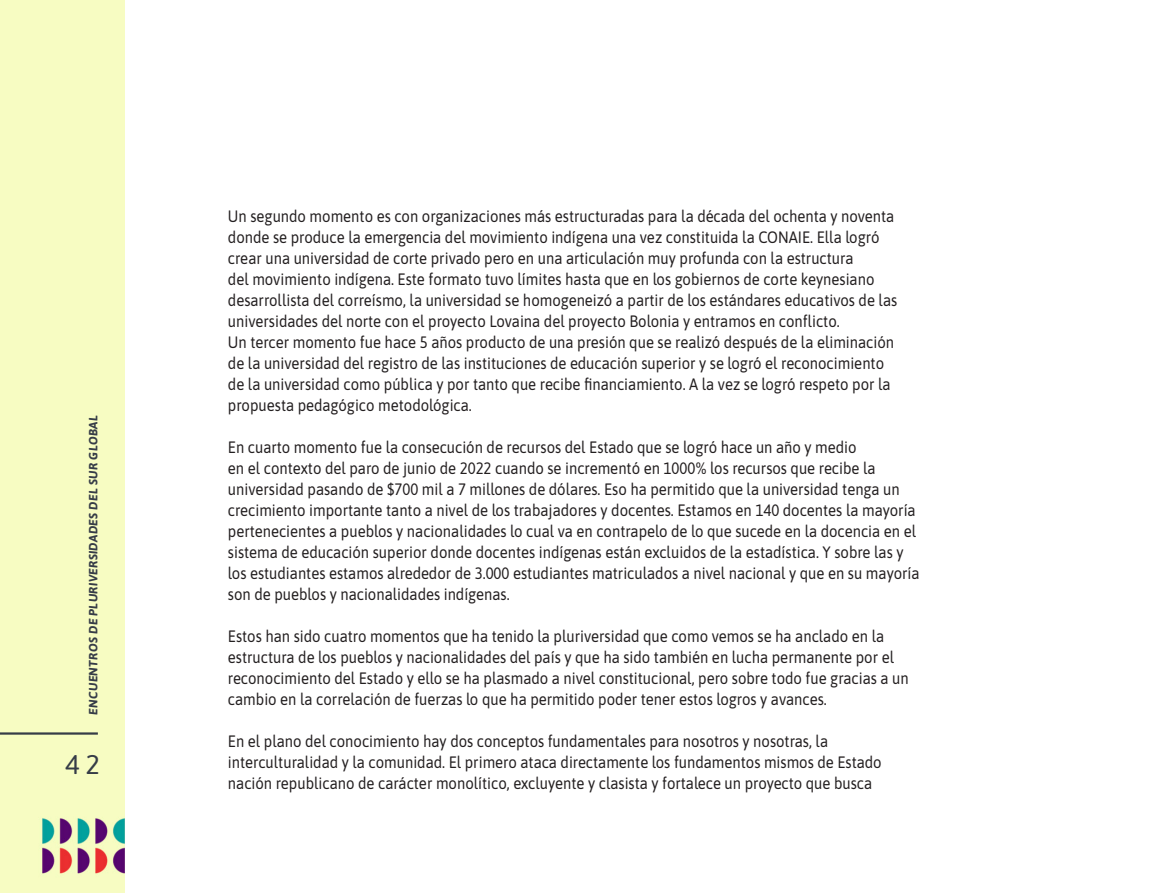
<style>
.page{position:relative;width:1149px;height:893px;background:#fff}
.page>*{position:absolute;margin:0;border:0;box-sizing:border-box;transform-origin:0 0}
.t1{font:27px "Asap";color:#363c47}
.Texto_sin_sangria{font:16.5px/21px "Asap";color:#231f20;scale:.9 1}
.t2{font:italic 700 12px "Asap";letter-spacing:.02em;color:#363c47}
</style>
<div class="page">
<div style="left:0;top:0;width:125px;height:893px;background:#f7fcc2"></div>
<hr style="left:0;top:732px;width:98px;height:3px;background:#363c47">
<p class="t2" style="left:85px;top:715px;width:301px;rotate:-90deg">ENCUENTROS DE PLURIVERSIDADES DEL SUR GLOBAL</p>
<h1 class="t1" style="left:65px;top:746px;width:36px">42</h1>
<p class="Texto_sin_sangria" style="left:228px;top:204px;width:745px">Un segundo momento es con organizaciones más estructuradas para la década del ochenta y noventa donde se produce la emergencia del movimiento indígena una vez constituida la CONAIE. Ella logró crear una universidad de corte privado pero en una articulación muy profunda con la estructura<br>del movimiento indígena. Este formato tuvo límites hasta que en los gobiernos de corte keynesiano desarrollista del correísmo, la universidad se homogeneizó a partir de los estándares educativos de las universidades del norte con el proyecto Lovaina del proyecto Bolonia y entramos en conflicto.</p>
<p class="Texto_sin_sangria" style="left:228px;top:330px;width:741px">Un tercer momento fue hace 5 años producto de una presión que se realizó después de la eliminación de la universidad del registro de las instituciones de educación superior y se logró el reconocimiento de la universidad como pública y por tanto que recibe financiamiento. A la vez se logró respeto por la propuesta pedagógico metodológica.</p>
<p class="Texto_sin_sangria" style="left:228px;top:435px;width:769px">En cuarto momento fue la consecución de recursos del Estado que se logró hace un año y medio<br>en el contexto del paro de junio de 2022 cuando se incrementó en 1000% los recursos que recibe la universidad pasando de $700 mil a 7 millones de dólares. Eso ha permitido que la universidad tenga un crecimiento importante tanto a nivel de los trabajadores y docentes. Estamos en 140 docentes la mayoría pertenecientes a pueblos y nacionalidades lo cual va en contrapelo de lo que sucede en la docencia en el sistema de educación superior donde docentes indígenas están excluidos de la estadística. Y sobre las y los estudiantes estamos alrededor de 3.000 estudiantes matriculados a nivel nacional y que en su mayoría son de pueblos y nacionalidades indígenas.</p>
<p class="Texto_sin_sangria" style="left:228px;top:624px;width:757px">Estos han sido cuatro momentos que ha tenido la pluriversidad que como vemos se ha anclado en la estructura de los pueblos y nacionalidades del país y que ha sido también en lucha permanente por el reconocimiento del Estado y ello se ha plasmado a nivel constitucional, pero sobre todo fue gracias a un cambio en la correlación de fuerzas lo que ha permitido poder tener estos logros y avances.</p>
<p class="Texto_sin_sangria" style="left:228px;top:729px;width:727px">En el plano del conocimiento hay dos conceptos fundamentales para nosotros y nosotras, la interculturalidad y la comunidad. El primero ataca directamente los fundamentos mismos de Estado nación republicano de carácter monolítico, excluyente y clasista y fortalece un proyecto que busca</p>
</div>
